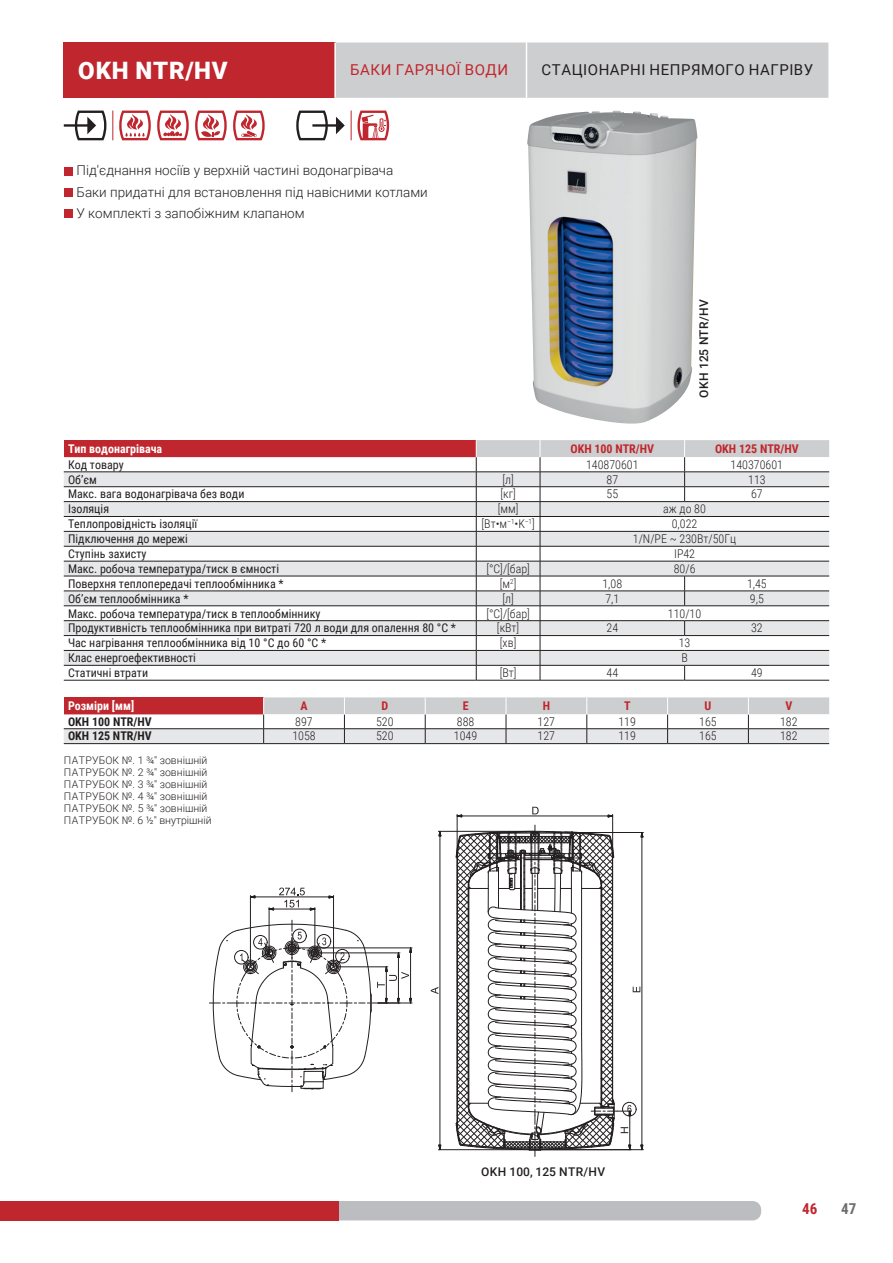
<style>
.page{position:relative;width:893px;height:1263px;background:#fff}
.page>*{position:absolute;margin:0;border:0;box-sizing:border-box;transform-origin:0 0}
.t1{font:900 24px "Roboto";letter-spacing:.035em;color:#fff}
.t2{font:15px "Roboto";letter-spacing:.035em;color:#231f20}
.t3{font:15px "Roboto";letter-spacing:.035em;color:#c0262d}
.t4{font:700 15px "Roboto Condensed";color:#c0262d}
.t5{font:700 15px "Roboto Condensed";color:#6c6d70}
.t6{font:300 13.5px/21.5px "Roboto";color:#231f20}
.t7{font:12px "Roboto Condensed";color:#231f20}
.t8{font:300 12px "Roboto Condensed";color:#231f20}
.t9{font:700 12px "Roboto Condensed";color:#c0262d}
.t10{font:500 12px "Roboto";letter-spacing:.035em;color:#231f20}
.t11{font:700 12px "Roboto Condensed";color:#fff}
.t12{font:700 12px "Roboto Condensed";color:#231f20}
.t13{font:300 10.5px/12px "Roboto";color:#231f20}
</style>
<div class="page">
<div style="left:338px;top:1201px;width:423px;height:19px;background:#bcbdc0"></div>
<div style="left:0;top:1201px;width:338px;height:19px;background:#c0262d"></div>
<svg style="left:112px;top:111px;width:1px;height:29px"></svg>
<svg style="left:64px;top:111px;width:42px;height:29px"></svg>
<svg style="left:119px;top:111px;width:32px;height:29px"></svg>
<svg style="left:157px;top:111px;width:32px;height:29px"></svg>
<svg style="left:195px;top:111px;width:32px;height:29px"></svg>
<svg style="left:233px;top:111px;width:32px;height:29px"></svg>
<svg style="left:296px;top:111px;width:49px;height:29px"></svg>
<svg style="left:351px;top:111px;width:38px;height:29px"></svg>
<img style="left:527px;top:111px;width:170px;height:313px">
<svg style="left:532px;top:807px;width:7px;height:7px"></svg>
<hr style="left:462px;top:816px;width:146px;height:1px;background:#231f20">
<hr style="left:457px;top:814px;width:1px;height:40px;background:#231f20">
<hr style="left:612px;top:814px;width:1px;height:40px;background:#231f20">
<svg style="left:439px;top:830px;width:2px;height:9px"></svg>
<hr style="left:440px;top:836px;width:1px;height:309px;background:#231f20">
<hr style="left:438px;top:831px;width:96px;height:1px;background:#231f20">
<hr style="left:438px;top:1149px;width:97px;height:1px;background:#231f20">
<svg style="left:455px;top:825px;width:188px;height:331px"></svg>
<svg style="left:249px;top:879px;width:192px;height:221px"></svg>
<hr style="left:315px;top:907px;width:1px;height:45px;background:#231f20">
<hr style="left:269px;top:907px;width:1px;height:45px;background:#231f20">
<svg style="left:268px;top:887px;width:48px;height:23px"></svg>
<hr style="left:255px;top:897px;width:74px;height:1px;background:#231f20">
<hr style="left:333px;top:895px;width:1px;height:72px;background:#231f20">
<hr style="left:250px;top:895px;width:1px;height:72px;background:#231f20">
<svg style="left:209px;top:920px;width:203px;height:172px"></svg>
<hr style="left:317px;top:948px;width:95px;height:1px;background:#231f20">
<div style="left:64px;top:167px;width:8px;height:8px;background:#c0262d"></div>
<div style="left:64px;top:188px;width:8px;height:9px;background:#c0262d"></div>
<div style="left:64px;top:210px;width:8px;height:8px;background:#c0262d"></div>
<div style="left:64px;top:440px;width:412px;height:17px;background:#c0262d"></div>
<svg style="left:64px;top:457px;width:412px;height:223px"></svg>
<svg style="left:64px;top:473px;width:412px;height:192px;fill:#e6e7e9"></svg>
<hr style="left:64px;top:680px;width:412px;height:1px;background:#231f20">
<hr style="left:476px;top:680px;width:64px;height:1px;background:#231f20">
<hr style="left:540px;top:680px;width:145px;height:1px;background:#231f20">
<hr style="left:685px;top:680px;width:144px;height:1px;background:#231f20">
<hr style="left:64px;top:472px;width:412px;height:1px;background:#231f20">
<hr style="left:64px;top:486px;width:412px;height:1px;background:#231f20">
<hr style="left:64px;top:501px;width:412px;height:1px;background:#231f20">
<hr style="left:64px;top:516px;width:412px;height:1px;background:#231f20">
<hr style="left:64px;top:531px;width:412px;height:1px;background:#231f20">
<hr style="left:64px;top:546px;width:412px;height:1px;background:#231f20">
<hr style="left:64px;top:561px;width:412px;height:1px;background:#231f20">
<hr style="left:64px;top:576px;width:412px;height:1px;background:#231f20">
<hr style="left:64px;top:591px;width:412px;height:1px;background:#231f20">
<hr style="left:64px;top:605px;width:412px;height:1px;background:#231f20">
<hr style="left:64px;top:620px;width:412px;height:1px;background:#231f20">
<hr style="left:64px;top:635px;width:412px;height:1px;background:#231f20">
<hr style="left:64px;top:650px;width:412px;height:1px;background:#231f20">
<hr style="left:64px;top:665px;width:412px;height:1px;background:#231f20">
<svg style="left:476px;top:440px;width:353px;height:240px"></svg>
<svg style="left:64px;top:697px;width:765px;height:47px"></svg>
<div style="left:63px;top:43px;width:272px;height:55px;background:#c0262d"></div>
<div style="left:336px;top:43px;width:492px;height:55px;background:#cdced0"></div>
<hr style="left:334px;top:43px;width:2px;height:55px;background:#fff">
<hr style="left:526px;top:43px;width:1px;height:55px;background:#fff">
<h1 class="t1" style="left:78px;top:53px;width:151px">OKH NTR/HV</h1>
<p class="t3" style="left:350px;top:60px;width:159px">БАКИ ГАРЯЧОЇ ВОДИ</p>
<p class="t2" style="left:542px;top:60px;width:273px">СТАЦІОНАРНІ НЕПРЯМОГО НАГРІВУ</p>
<p class="t6" style="left:77px;top:159px;width:353px">Під'єднання носіїв у верхній частині водонагрівача<br>Баки придатні для встановлення під навісними котлами<br>У комплекті з запобіжним клапаном</p>
<p class="t10" style="left:695px;top:398px;width:100px;rotate:-90deg">OKH 125 NTR/HV</p>
<p class="t11" style="left:68px;top:440px;width:96px">Тип водонагрівача</p>
<p class="t9" style="left:570px;top:440px;width:85px">OKH 100 NTR/HV</p>
<p class="t9" style="left:715px;top:440px;width:85px">OKH 125 NTR/HV</p>
<p class="t7" style="left:68px;top:456px;width:57px">Код товару</p>
<p class="t8" style="left:586px;top:456px;width:54px">140870601</p>
<p class="t8" style="left:731px;top:456px;width:54px">140370601</p>
<p class="t7" style="left:68px;top:471px;width:30px">Об’єм</p>
<p class="t8" style="left:502px;top:471px;width:13px">[л]</p>
<p class="t8" style="left:606px;top:471px;width:13px">87</p>
<p class="t8" style="left:748px;top:471px;width:19px">113</p>
<p class="t7" style="left:68px;top:486px;width:178px">Макс. вага водонагрівача без води</p>
<p class="t8" style="left:500px;top:486px;width:17px">[кг]</p>
<p class="t8" style="left:606px;top:486px;width:13px">55</p>
<p class="t8" style="left:751px;top:486px;width:13px">67</p>
<p class="t7" style="left:68px;top:501px;width:43px">Ізоляція</p>
<p class="t8" style="left:498px;top:501px;width:22px">[мм]</p>
<p class="t8" style="left:663px;top:501px;width:44px">аж до 80</p>
<p class="t7" style="left:68px;top:515px;width:131px">Теплопровідність ізоляції</p>
<p class="t8" style="left:482px;top:515px;width:55px">[Вт•м<sup>–1</sup>•K<sup>–1</sup>]</p>
<p class="t8" style="left:672px;top:515px;width:27px">0,022</p>
<p class="t7" style="left:68px;top:530px;width:121px">Підключення до мережі</p>
<p class="t8" style="left:633px;top:530px;width:105px">1/N/PE ~ 230Вт/50Гц</p>
<p class="t7" style="left:68px;top:545px;width:80px">Ступінь захисту</p>
<p class="t8" style="left:674px;top:545px;width:23px">IP42</p>
<p class="t7" style="left:68px;top:560px;width:213px">Макс. робоча температура/тиск в ємності</p>
<p class="t8" style="left:486px;top:560px;width:45px">[°C]/[бар]</p>
<p class="t8" style="left:674px;top:560px;width:23px">80/6</p>
<p class="t7" style="left:68px;top:575px;width:217px">Поверхня теплопередачі теплообмінника *</p>
<p class="t8" style="left:500px;top:575px;width:18px">[м<sup>2</sup>]</p>
<p class="t8" style="left:602px;top:575px;width:21px">1,08</p>
<p class="t8" style="left:747px;top:575px;width:21px">1,45</p>
<p class="t7" style="left:68px;top:590px;width:122px">Об’єм теплообмінника *</p>
<p class="t8" style="left:502px;top:590px;width:13px">[л]</p>
<p class="t8" style="left:605px;top:590px;width:15px">7,1</p>
<p class="t8" style="left:750px;top:590px;width:15px">9,5</p>
<p class="t7" style="left:68px;top:605px;width:254px">Макс. робоча температура/тиск в теплообміннику</p>
<p class="t8" style="left:486px;top:605px;width:45px">[°C]/[бар]</p>
<p class="t8" style="left:668px;top:605px;width:35px">110/10</p>
<p class="t7" style="left:68px;top:620px;width:390px">Продуктивність теплообмінника при витраті 720 л води для опалення 80 °C *</p>
<p class="t8" style="left:497px;top:620px;width:24px">[кВт]</p>
<p class="t8" style="left:606px;top:620px;width:13px">24</p>
<p class="t8" style="left:751px;top:620px;width:13px">32</p>
<p class="t7" style="left:68px;top:635px;width:260px">Час нагрівання теплообмінника від 10 °C до 60 °C *</p>
<p class="t8" style="left:500px;top:635px;width:18px">[хв]</p>
<p class="t8" style="left:679px;top:635px;width:13px">13</p>
<p class="t7" style="left:68px;top:649px;width:129px">Клас енергоефективності</p>
<p class="t8" style="left:681px;top:649px;width:8px">B</p>
<p class="t7" style="left:68px;top:664px;width:82px">Статичні втрати</p>
<p class="t8" style="left:500px;top:664px;width:18px">[Вт]</p>
<p class="t8" style="left:606px;top:664px;width:13px">44</p>
<p class="t8" style="left:751px;top:664px;width:13px">49</p>
<p class="t11" style="left:68px;top:697px;width:68px">Розміри [мм]</p>
<p class="t9" style="left:300px;top:697px;width:9px">A</p>
<p class="t9" style="left:381px;top:697px;width:8px">D</p>
<p class="t9" style="left:463px;top:697px;width:7px">E</p>
<p class="t9" style="left:543px;top:697px;width:9px">H</p>
<p class="t9" style="left:624px;top:697px;width:8px">T</p>
<p class="t9" style="left:705px;top:697px;width:8px">U</p>
<p class="t9" style="left:785px;top:697px;width:8px">V</p>
<p class="t12" style="left:68px;top:713px;width:85px">OKH 100 NTR/HV</p>
<p class="t8" style="left:295px;top:713px;width:19px">897</p>
<p class="t8" style="left:376px;top:713px;width:19px">520</p>
<p class="t8" style="left:457px;top:713px;width:19px">888</p>
<p class="t8" style="left:538px;top:713px;width:19px">127</p>
<p class="t8" style="left:618px;top:713px;width:19px">119</p>
<p class="t8" style="left:699px;top:713px;width:19px">165</p>
<p class="t8" style="left:780px;top:713px;width:19px">182</p>
<p class="t12" style="left:68px;top:728px;width:85px">OKH 125 NTR/HV</p>
<p class="t8" style="left:292px;top:728px;width:25px">1058</p>
<p class="t8" style="left:376px;top:728px;width:19px">520</p>
<p class="t8" style="left:454px;top:728px;width:25px">1049</p>
<p class="t8" style="left:538px;top:728px;width:19px">127</p>
<p class="t8" style="left:618px;top:728px;width:19px">119</p>
<p class="t8" style="left:699px;top:728px;width:19px">165</p>
<p class="t8" style="left:780px;top:728px;width:19px">182</p>
<p class="t13" style="left:64px;top:754px;width:149px">ПАТРУБОК №. 1 ¾″ зовнішній<br>ПАТРУБОК №. 2 ¾″ зовнішній<br>ПАТРУБОК №. 3 ¾″ зовнішній<br>ПАТРУБОК №. 4 ¾″ зовнішній<br>ПАТРУБОК №. 5 ¾″ зовнішній<br>ПАТРУБОК №. 6 ½″ внутрішній</p>
<p class="t10" style="left:481px;top:1163px;width:126px">OKH 100, 125 NTR/HV</p>
<p class="t4" style="left:802px;top:1198px;width:17px">46</p>
<p class="t5" style="left:841px;top:1198px;width:17px">47</p>
</div>
